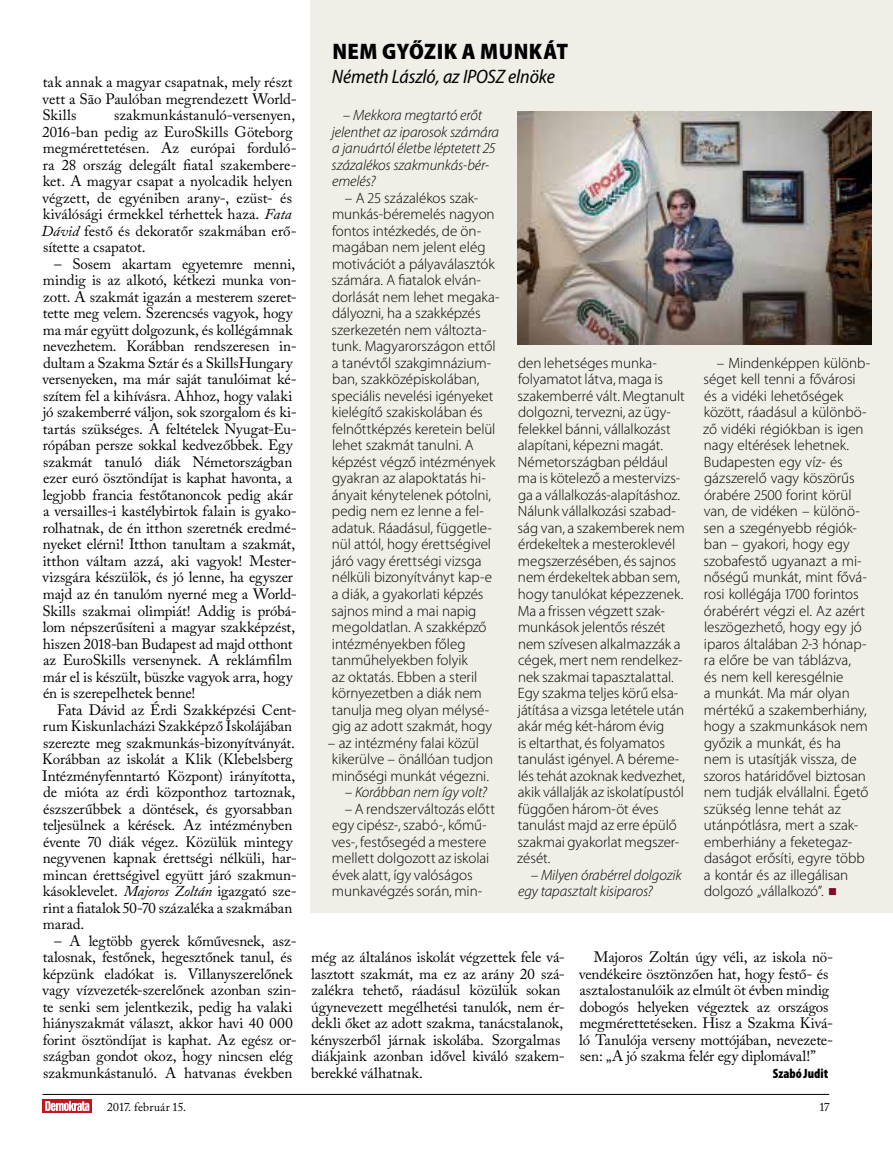
<style>
.page{position:relative;width:893px;height:1149px;background:#fff}
.page>*{position:absolute;margin:0;border:0;box-sizing:border-box;transform-origin:0 0}
.t1{font:900 semi-condensed 22.5px "Myriad Pro";letter-spacing:.02em;color:#000}
.t2{font:italic semi-condensed 19.5px "Myriad Pro";letter-spacing:-.005em;color:#000}
.t3{font:15px/16.5px "Adobe Caslon Pro";letter-spacing:-.005em;color:#000}
.t4{font:300 15px/16.5px "Myriad Pro";letter-spacing:-.005em;color:#000}
.t5{font:italic 300 15px/16.5px "Myriad Pro";letter-spacing:-.005em;color:#000}
.t6{font:900 condensed 13.5px "Myriad Pro";color:#000}
.t7{font:12px "Adobe Caslon Pro";letter-spacing:.015em;color:#000}
.s1{font-style:italic}
.s2{color:#810826}
</style>
<div class="page">
<svg style="left:43px;top:1099px;width:49px;height:13px"></svg>
<svg style="left:45px;top:1100px;width:44px;height:10px"></svg>
<hr style="left:43px;top:1093px;width:786px;height:1px;background:#000">
<div style="left:311px;top:0;width:582px;height:912px;background:#efeee7"></div>
<img style="left:518px;top:112px;width:354px;height:232px">
<p class="t3" style="left:43px;top:74px;width:254px">tak annak a magyar csapatnak, mely részt vett a São Paulóban megrendezett World-<br>Skills</p>
<p class="t3" style="left:42px;top:107px;width:257px;text-indent:73px">szakmunkástanuló-versenyen, 2016-ban pedig az EuroSkills Göteborg megmérettetésen. Az európai forduló&shy;ra 28 ország delegált fiatal szakembere&shy;ket. A magyar csapat a nyolcadik helyen végzett, de egyéniben arany-, ezüst- és kiválósági érmekkel térhettek haza. <span class="s1">Fata Dávid</span> festő és dekoratőr szakmában erő&shy;sítette a csapatot.</p>
<p class="t3" style="left:43px;top:255px;width:256px;text-indent:12px">– Sosem akartam egyetemre menni, mindig is az alkotó, kétkezi munka von&shy;zott. A szakmát igazán a mesterem szeret&shy;tette meg velem. Szerencsés vagyok, hogy ma már együtt dolgozunk, és kollégámnak nevezhetem. Korábban rendszeresen in&shy;dultam a Szakma Sztár és a SkillsHungary versenyeken, ma már saját tanulóimat ké&shy;szítem fel a kihívásra. Ahhoz, hogy valaki jó szakemberré váljon, sok szorgalom és ki&shy;tartás szükséges. A feltételek Nyugat-Eu&shy;rópában persze sokkal kedvezőbbek. Egy szakmát tanuló diák Németországban ezer euró ösztöndíjat is kaphat havonta, a legjobb francia festőtanoncok pedig akár a versailles-i kastélybirtok falain is gyako&shy;rolhatnak, de én itthon szeretnék eredmé&shy;nyeket elérni! Itthon tanultam a szakmát, itthon váltam azzá, aki vagyok! Mester&shy;vizsgára készülök, és jó lenne, ha egyszer majd az én tanulóm nyerné meg a World-Skills szakmai olimpiát! Addig is próbá&shy;lom népszerűsíteni a magyar szakképzést, hiszen 2018-ban Budapest ad majd otthont az EuroSkills versenynek. A reklámfilm már el is készült, büszke vagyok arra, hogy én is szerepelhetek benne!</p>
<p class="t3" style="left:42px;top:701px;width:256px;text-indent:15px">Fata Dávid az Érdi Szakképzési Cent&shy;rum Kiskunlacházi Szakképző Iskolájában szerezte meg szakmunkás-bizonyítványát.<br>Korábban az iskolát a Klik (Klebelsberg Intézményfenntartó Központ) irányította, de mióta az érdi központhoz tartoznak, észszerűbbek a döntések, és gyorsabban teljesülnek a kérések. Az intézményben évente 70 diák végez. Közülük mintegy negyvenen kapnak érettségi nélküli, har&shy;mincan érettségivel együtt járó szakmun&shy;kásoklevelet. <span class="s1">Majoros Zoltán</span> igazgató sze&shy;rint a fiatalok 50-70 százaléka a szakmában marad.</p>
<p class="t3" style="left:43px;top:932px;width:256px;text-indent:12px">– A legtöbb gyerek kőművesnek, asz&shy;talosnak, festőnek, hegesztőnek tanul, és képzünk eladókat is. Villanyszerelőnek vagy vízvezeték-szerelőnek azonban szin&shy;te senki sem jelentkezik, pedig ha valaki hiányszakmát választ, akkor havi 40 000 forint ösztöndíjat is kaphat. Az egész or&shy;szágban gondot okoz, hogy nincsen elég szakmunkástanuló. A hatvanas években</p>
<h1 class="t1" style="left:332px;top:39px;width:237px">NEM GYŐZIK A MUNKÁT</h1>
<h2 class="t2" style="left:332px;top:66px;width:225px">Németh László, az IPOSZ elnöke</h2>
<p class="t5" style="left:331px;top:107px;width:169px;text-indent:11px">– Mekkora megtartó erőt jelenthet az iparosok számára a januártól életbe léptetett 25 százalékos szakmunkás-bér&shy;emelés?</p>
<p class="t4" style="left:332px;top:190px;width:169px;text-indent:13px">– A 25 százalékos szak&shy;munkás-béremelés nagyon fontos intézkedés, de ön&shy;magában nem jelent elég motivációt a pályaválasztók számára. A fiatalok elván&shy;dorlását nem lehet megaka&shy;dályozni, ha a szakképzés szerkezetén nem változta&shy;tunk. Magyarországon ettől a tanévtől szakgimnázium&shy;ban, szakközépiskolában, speciális nevelési igényeket kielégítő szakiskolában és felnőttképzés keretein belül lehet szakmát tanulni. A képzést végző intézmények gyakran az alapoktatás hi&shy;ányait kénytelenek pótolni, pedig nem ez lenne a fel&shy;adatuk. Ráadásul, függetle&shy;nül attól, hogy érettségivel járó vagy érettségi vizsga nélküli bizonyítványt kap-e a diák, a gyakorlati képzés sajnos mind a mai napig megoldatlan. A szakképző intézményekben főleg tanműhelyekben folyik<br>az oktatás. Ebben a steril környezetben a diák nem tanulja meg olyan mélysé&shy;gig az adott szakmát, hogy</p>
<p class="t4" style="left:328px;top:734px;width:167px">– az intézmény falai közül kikerülve – önállóan tudjon minőségi munkát végezni.</p>
<p class="t5" style="left:345px;top:784px;width:144px">– Korábban nem így volt?</p>
<p class="t4" style="left:332px;top:800px;width:165px;text-indent:13px">– A rendszerváltozás előtt egy cipész-, szabó-, kőmű&shy;ves-, festősegéd a mestere mellett dolgozott az iskolai évek alatt, így valóságos munkavégzés során, min-</p>
<p class="t4" style="left:517px;top:355px;width:169px">den lehetséges munka&shy;folyamatot látva, maga is szakemberré vált. Megtanult dolgozni, tervezni, az ügy&shy;felekkel bánni, vállalkozást alapítani, képezni magát.<br>Németországban például ma is kötelező a mestervizs&shy;ga a vállalkozás-alapításhoz.<br>Nálunk vállalkozási szabad&shy;ság van, a szakemberek nem érdekeltek a mesteroklevél megszerzésében, és sajnos nem érdekeltek abban sem, hogy tanulókat képezzenek.<br>Ma a frissen végzett szak&shy;munkások jelentős részét nem szívesen alkalmazzák a cégek, mert nem rendelkez&shy;nek szakmai tapasztalattal.<br>Egy szakma teljes körű elsa&shy;játítása a vizsga letétele után akár még két-három évig<br>is eltarthat, és folyamatos tanulást igényel. A béreme&shy;lés tehát azoknak kedvezhet, akik vállalják az iskolatípustól függően három-öt éves tanulást majd az erre épülő szakmai gyakorlat megszer&shy;zését.</p>
<p class="t5" style="left:518px;top:866px;width:165px;text-indent:13px">– Milyen órabérrel dolgozik egy tapasztalt kisiparos?</p>
<p class="t4" style="left:703px;top:355px;width:169px;text-indent:14px">– Mindenképpen különb&shy;séget kell tenni a fővárosi és a vidéki lehetőségek között, ráadásul a különbö&shy;ző vidéki régiókban is igen nagy eltérések lehetnek.<br>Budapesten egy víz- és gázszerelő vagy köszörűs órabére 2500 forint körül van, de vidéken – különö&shy;sen a szegényebb régiók&shy;ban – gyakori, hogy egy szobafestő ugyanazt a mi&shy;nőségű munkát, mint fővá&shy;rosi kollégája 1700 forintos órabérért végzi el. Az azért leszögezhető, hogy egy jó iparos általában 2-3 hónap&shy;ra előre be van táblázva,<br>és nem kell keresgélnie<br>a munkát. Ma már olyan mértékű a szakemberhiány, hogy a szakmunkások nem győzik a munkát, és ha nem is utasítják vissza, de szoros határidővel biztosan nem tudják elvállalni. Égető szükség lenne tehát az utánpótlásra, mert a szak&shy;emberhiány a feketegaz&shy;daságot erősíti, egyre több a kontár és az illegálisan dolgozó „vállalkozó”. <span class="s2">■</span></p>
<p class="t3" style="left:311px;top:948px;width:255px">még az általános iskolát végzettek fele vá&shy;lasztott szakmát, ma ez az arány 20 szá&shy;zalékra tehető, ráadásul közülük sokan úgynevezett megélhetési tanulók, nem ér&shy;dekli őket az adott szakma, tanácstalanok, kényszerből járnak iskolába. Szorgalmas diákjaink azonban idővel kiváló szakem&shy;berekké válhatnak.</p>
<p class="t3" style="left:579px;top:948px;width:256px;text-indent:15px">Majoros Zoltán úgy véli, az iskola nö&shy;vendékeire ösztönzően hat, hogy festő- és asztalostanulóik az elmúlt öt évben mindig dobogós helyeken végeztek az országos megmérettetéseken. Hisz a Szakma Kivá&shy;ló Tanulója verseny mottójában, nevezete&shy;sen: „A jó szakma felér egy diplomával!”</p>
<p class="t6" style="left:773px;top:1065px;width:57px">Szabó Judit</p>
<p class="t7" style="left:107px;top:1099px;width:81px">2017. február 15.</p>
<p class="t7" style="left:820px;top:1099px;width:11px">17</p>
</div>
